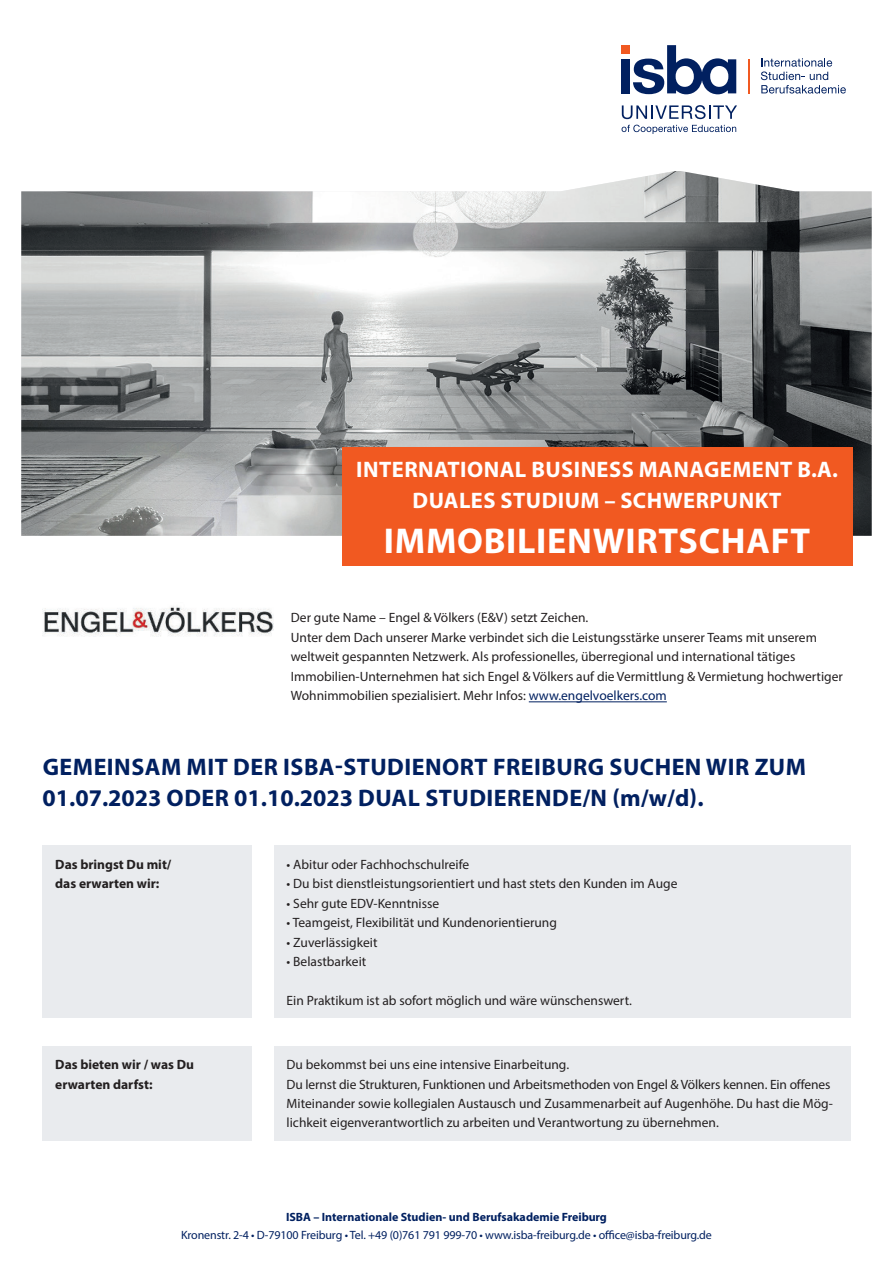
<style>
.page{position:relative;width:893px;height:1263px;background:#fff}
.page>*{position:absolute;margin:0;border:0;box-sizing:border-box;transform-origin:0 0}
.t1{font:700 36px "Myriad Pro";letter-spacing:.02em;color:#fff}
.t2{font:700 24px/31.5px "Myriad Pro";letter-spacing:.02em;color:#012060}
.t3{font:700 22.5px/31.5px "Myriad Pro";letter-spacing:.02em;color:#fff;text-align:center}
.t4{font:13.5px/19.5px "Myriad Pro";color:#231f20}
.t5{font:700 13.5px/19.5px "Myriad Pro";color:#231f20}
.t6{font:12px "Myriad Pro";letter-spacing:-.01em;color:#012060}
.t7{font:700 12px "Myriad Pro";color:#012060}
.s1{color:#012060}
</style>
<div class="page">
<img style="left:21px;top:171px;width:851px;height:365px">
<hr style="left:748px;top:59px;width:2px;height:35px;background:#f15921">
<div style="left:622px;top:59px;width:8px;height:34px;background:#012060"></div>
<div style="left:621px;top:45px;width:9px;height:9px;background:#f15921"></div>
<svg style="left:633px;top:45px;width:103px;height:49px"></svg>
<svg style="left:761px;top:58px;width:85px;height:36px"></svg>
<svg style="left:622px;top:105px;width:115px;height:14px"></svg>
<svg style="left:622px;top:125px;width:114px;height:9px"></svg>
<div style="left:43px;top:846px;width:209px;height:172px;background:#e9ebee"></div>
<div style="left:342px;top:447px;width:510px;height:119px;background:#f15921"></div>
<hr style="left:529px;top:701px;width:138px;height:1px;background:#012060">
<img style="left:43px;top:606px;width:231px;height:31px">
<div style="left:43px;top:1046px;width:209px;height:94px;background:#e9ebee"></div>
<div style="left:274px;top:1046px;width:576px;height:94px;background:#e9ebee"></div>
<div style="left:274px;top:846px;width:576px;height:172px;background:#e9ebee"></div>
<h3 class="t3" style="left:356px;top:455px;width:483px">INTERNATIONAL BUSINESS MANAGEMENT B.A.<br>DUALES STUDIUM – SCHWERPUNKT</h3>
<h1 class="t1" style="left:384px;top:527px;width:428px">IMMOBILIENWIRTSCHAFT</h1>
<p class="t4" style="left:291px;top:609px;width:554px">Der gute Name – Engel &amp; Völkers (E&amp;V) setzt Zeichen.<br>Unter dem Dach unserer Marke verbindet sich die Leistungsstärke unserer Teams mit unserem weltweit gespannten Netzwerk. Als professionelles, überregional und international tätiges Immobilien-Unternehmen hat sich Engel &amp; Völkers auf die Vermittlung &amp; Vermietung hochwertiger Wohnimmobilien spezialisiert. Mehr Infos: <span class="s1">www.engelvoelkers.com</span></p>
<h2 class="t2" style="left:43px;top:753px;width:765px">GEMEINSAM MIT DER ISBA-STUDIENORT FREIBURG SUCHEN WIR ZUM<br>01.07.2023 ODER 01.10.2023 DUAL STUDIERENDE/N (m/w/d).</h2>
<p class="t5" style="left:55px;top:855px;width:118px">Das bringst Du mit/ das erwarten wir:</p>
<p class="t4" style="left:287px;top:855px;width:184px">• Abitur oder Fachhochschulreife</p>
<p class="t4" style="left:287px;top:875px;width:392px">• Du bist dienstleistungsorientiert und hast stets den Kunden im Auge</p>
<p class="t4" style="left:287px;top:894px;width:154px">• Sehr gute EDV-Kenntnisse</p>
<p class="t4" style="left:287px;top:914px;width:272px">• Teamgeist, Flexibilität und Kundenorientierung</p>
<p class="t4" style="left:287px;top:933px;width:92px">• Zuverlässigkeit</p>
<p class="t4" style="left:287px;top:953px;width:81px">• Belastbarkeit</p>
<p class="t4" style="left:287px;top:992px;width:347px">Ein Praktikum ist ab sofort möglich und wäre wünschenswert.</p>
<p class="t5" style="left:55px;top:1056px;width:140px">Das bieten wir / was Du erwarten darfst:</p>
<p class="t4" style="left:287px;top:1056px;width:548px">Du bekommst bei uns eine intensive Einarbeitung.<br>Du lernst die Strukturen, Funktionen und Arbeitsmethoden von Engel &amp; Völkers kennen. Ein offenes Miteinander sowie kollegialen Austausch und Zusammenarbeit auf Augenhöhe. Du hast die Mög&shy;lichkeit eigenverantwortlich zu arbeiten und Verantwortung zu übernehmen.</p>
<p class="t7" style="left:286px;top:1212px;width:322px">ISBA – Internationale Studien- und Berufsakademie Freiburg</p>
<p class="t6" style="left:181px;top:1230px;width:532px">Kronenstr. 2-4 • D-79100 Freiburg • Tel. +49 (0)761 791 999-70 • www.isba-freiburg.de • office@isba-freiburg.de</p>
</div>
